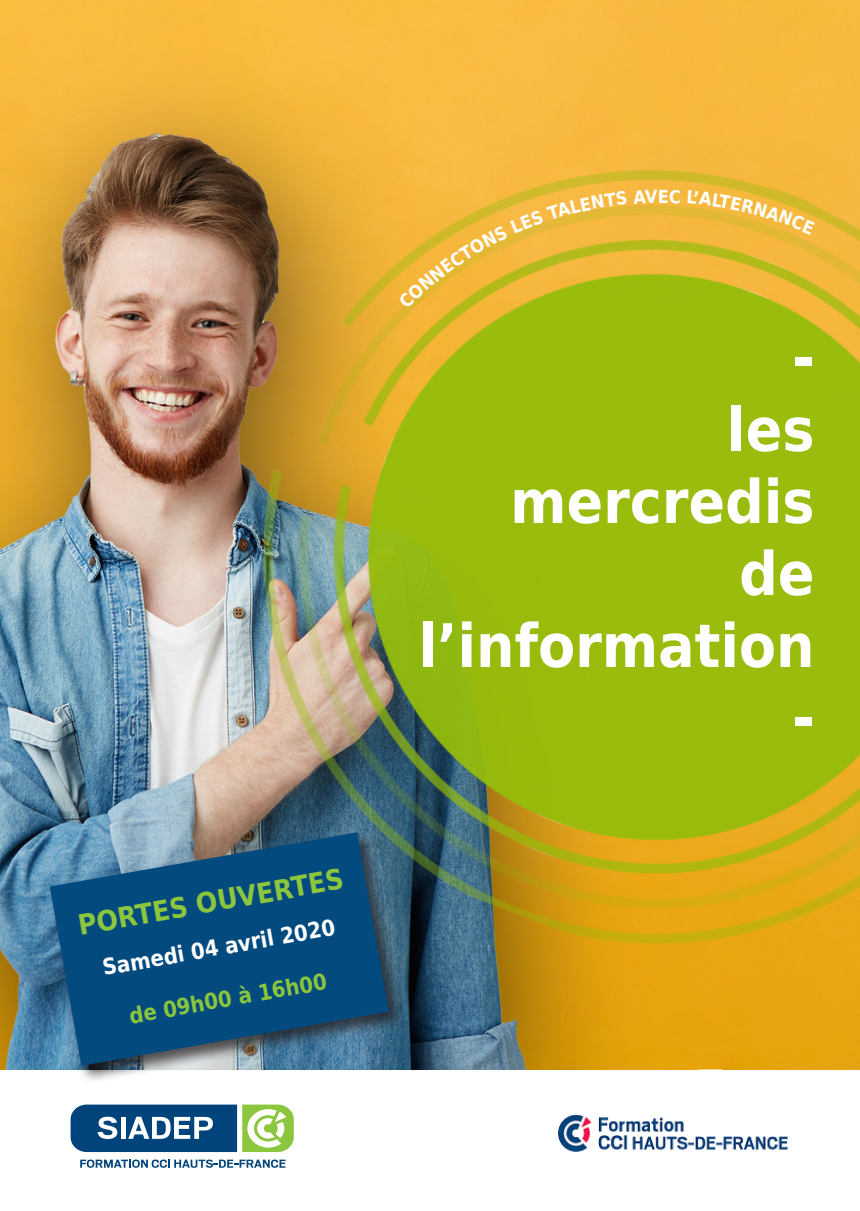
<style>
.page{position:relative;width:860px;height:1211px;background:#fff}
.page>*{position:absolute;margin:0;border:0;box-sizing:border-box;transform-origin:0 0}
.t1{font:700 60px "DejaVu Sans Condensed";color:#fff}
.t2{font:700 28px "DejaVu Sans Condensed";color:#8bc63e}
.t3{font:700 22.2px "DejaVu Sans Condensed";color:#fff}
.t4{font:700 22.2px "DejaVu Sans Condensed";color:#8bc63e}
.t5{font:700 18px "DejaVu Sans Condensed";color:#fff}
</style>
<div class="page">
<img style="left:0;top:0;width:859px;height:1069px">
<img style="left:154px;top:82px;width:705px;height:929px">
<div style="left:48px;top:830px;width:358px;height:253px;background:#231f20;opacity:.75"></div>
<svg style="left:50px;top:832px;width:338px;height:233px;background:#1c5883"></svg>
<svg style="left:80px;top:1159px;width:205px;height:8px"></svg>
<svg style="left:71px;top:1104px;width:222px;height:48px"></svg>
<img style="left:558px;top:1114px;width:230px;height:38px">
<svg style="left:397px;top:191px;width:229px;height:117px;background:#e6b835"></svg>
<svg style="left:632px;top:189px;width:25px;height:15px"></svg>
<svg style="left:669px;top:189px;width:10px;height:14px"></svg>
<svg style="left:687px;top:190px;width:127px;height:45px;background:#eeb739"></svg>
<p class="t2" style="left:74px;top:902px;width:270px;rotate:-10deg">PORTES OUVERTES</p>
<p class="t3" style="left:100px;top:949px;width:237px;rotate:-10deg">Samedi 04 avril 2020</p>
<p class="t4" style="left:126px;top:998px;width:201px;rotate:-10deg">de 09h00 à 16h00</p>
<p class="t5" style="left:657px;top:181px;width:13px">E</p>
<p class="t1" style="left:791px;top:308px;width:24px">-</p>
<p class="t1" style="left:726px;top:380px;width:89px">les</p>
<p class="t1" style="left:510px;top:452px;width:306px">mercredis</p>
<p class="t1" style="left:738px;top:524px;width:77px">de</p>
<p class="t1" style="left:418px;top:596px;width:397px">l’information</p>
<p class="t1" style="left:791px;top:668px;width:24px">-</p>
</div>
